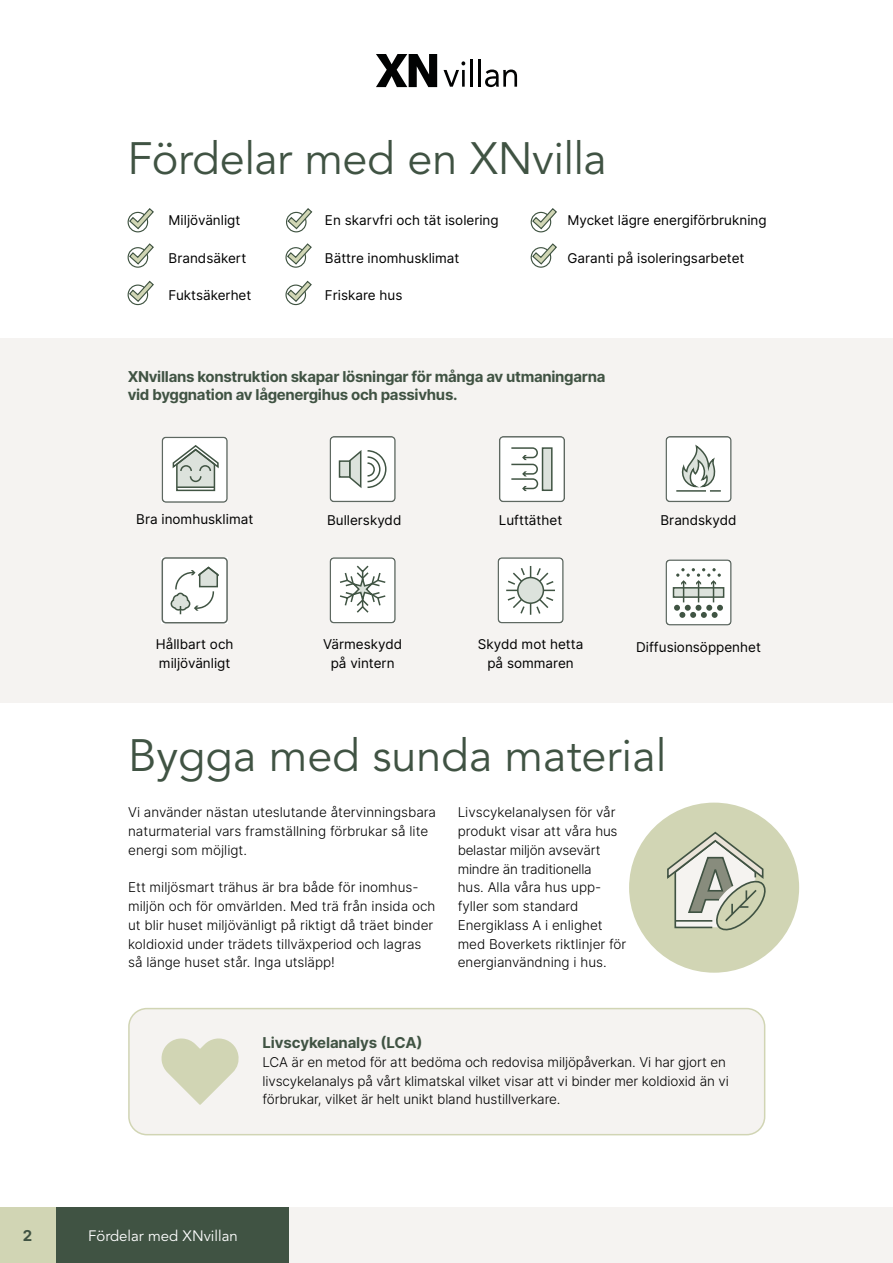
<style>
.page{position:relative;width:893px;height:1263px;background:#fff}
.page>*{position:absolute;margin:0;border:0;box-sizing:border-box;transform-origin:0 0}
.t1{font:45px "Avenir LT Std";color:#405343}
.t2{font:700 15px/18.8px "Inter";letter-spacing:-.02em;color:#405343}
.t3{font:15px "Avenir LT Std";color:#fff}
.t4{font:300 13.5px/18.8px "Inter";color:#000}
.t5{font:13.5px/18.8px "Inter";color:#000;text-align:center}
</style>
<div class="page">
<div style="left:0;top:1207px;width:893px;height:56px;background:#f5f3f1"></div>
<div style="left:55px;top:1207px;width:234px;height:56px;background:#405343"></div>
<div style="left:0;top:1207px;width:55px;height:55px;background:#d1d5b4"></div>
<svg style="left:376px;top:54px;width:61px;height:33px"></svg>
<svg style="left:443px;top:61px;width:22px;height:26px"></svg>
<hr style="left:470px;top:60px;width:3px;height:27px;background:#010202">
<hr style="left:478px;top:60px;width:3px;height:27px;background:#010202">
<svg style="left:485px;top:70px;width:32px;height:17px"></svg>
<div style="left:629px;top:803px;width:170px;height:170px;background:#d1d5b4;border-radius:50%"></div>
<div style="left:128px;top:212px;width:20px;height:20px;border:1px solid #405442;border-radius:50%"></div>
<svg style="left:128px;top:208px;width:26px;height:22px"></svg>
<div style="left:128px;top:247px;width:20px;height:21px;border:1px solid #405442;border-radius:50%"></div>
<svg style="left:128px;top:243px;width:26px;height:22px"></svg>
<div style="left:128px;top:285px;width:20px;height:20px;border:1px solid #405442;border-radius:50%"></div>
<svg style="left:128px;top:280px;width:26px;height:23px"></svg>
<div style="left:531px;top:212px;width:20px;height:20px;border:1px solid #405442;border-radius:50%"></div>
<svg style="left:531px;top:208px;width:26px;height:22px"></svg>
<div style="left:286px;top:212px;width:21px;height:20px;border:1px solid #405442;border-radius:50%"></div>
<svg style="left:287px;top:208px;width:26px;height:22px"></svg>
<div style="left:285px;top:247px;width:21px;height:21px;border:1px solid #405442;border-radius:50%"></div>
<svg style="left:286px;top:243px;width:26px;height:22px"></svg>
<div style="left:285px;top:285px;width:21px;height:20px;border:1px solid #405442;border-radius:50%"></div>
<svg style="left:286px;top:280px;width:26px;height:23px"></svg>
<div style="left:531px;top:247px;width:20px;height:21px;border:1px solid #405442;border-radius:50%"></div>
<svg style="left:531px;top:243px;width:26px;height:22px"></svg>
<div style="left:0;top:338px;width:893px;height:365px;background:#f5f3f1"></div>
<svg style="left:162px;top:437px;width:66px;height:66px"></svg>
<svg style="left:665px;top:436px;width:67px;height:66px"></svg>
<svg style="left:329px;top:436px;width:67px;height:66px"></svg>
<svg style="left:665px;top:559px;width:67px;height:67px"></svg>
<div style="left:162px;top:557px;width:66px;height:66px;background:#fff"></div>
<div style="left:162px;top:557px;width:66px;height:66px;border:2px solid #5e6861;border-radius:4px"></div>
<svg style="left:171px;top:566px;width:48px;height:48px"></svg>
<svg style="left:499px;top:436px;width:66px;height:66px"></svg>
<svg style="left:497px;top:557px;width:67px;height:66px"></svg>
<svg style="left:329px;top:557px;width:67px;height:66px"></svg>
<svg style="left:667px;top:832px;width:99px;height:99px"></svg>
<div style="left:129px;top:1008px;width:636px;height:127px;background:#f5f3f1;border-radius:18px"></div>
<div style="left:128px;top:1008px;width:637px;height:127px;border:2px solid #d1d5b4;border-radius:18px"></div>
<svg style="left:161px;top:1038px;width:78px;height:67px"></svg>
<h1 class="t1" style="left:128px;top:133px;width:481px">Fördelar med en XNvilla</h1>
<p class="t5" style="left:169px;top:211px;width:73px">Miljövänligt</p>
<p class="t5" style="left:169px;top:248px;width:79px">Brandsäkert</p>
<p class="t5" style="left:169px;top:286px;width:84px">Fuktsäkerhet</p>
<p class="t5" style="left:325px;top:211px;width:175px">En skarvfri och tät isolering</p>
<p class="t5" style="left:325px;top:248px;width:136px">Bättre inomhusklimat</p>
<p class="t5" style="left:325px;top:286px;width:79px">Friskare hus</p>
<p class="t5" style="left:567px;top:211px;width:201px">Mycket lägre energiförbrukning</p>
<p class="t5" style="left:567px;top:248px;width:178px">Garanti på isoleringsarbetet</p>
<p class="t2" style="left:128px;top:366px;width:479px">XNvillans konstruktion skapar lösningar för många av utmaningarna vid byggnation av lågenergihus och passivhus.</p>
<p class="t5" style="left:136px;top:510px;width:118px">Bra inomhusklimat</p>
<p class="t5" style="left:499px;top:510px;width:65px">Lufttäthet</p>
<p class="t5" style="left:660px;top:510px;width:78px">Brandskydd</p>
<p class="t5" style="left:327px;top:510px;width:76px">Bullerskydd</p>
<p class="t5" style="left:156px;top:635px;width:79px">Hållbart och</p>
<p class="t5" style="left:636px;top:637px;width:126px">Diffusionsöppenhet</p>
<p class="t5" style="left:159px;top:654px;width:73px">miljövänligt</p>
<p class="t5" style="left:323px;top:635px;width:81px">Värmeskydd på vintern</p>
<p class="t5" style="left:478px;top:635px;width:107px">Skydd mot hetta på sommaren</p>
<h1 class="t1" style="left:128px;top:730px;width:540px">Bygga med sunda material</h1>
<p class="t4" style="left:128px;top:803px;width:309px">Vi använder nästan uteslutande återvinningsbara naturmaterial vars framställning förbrukar så lite energi som möjligt.</p>
<p class="t4" style="left:128px;top:878px;width:309px">Ett miljösmart trähus är bra både för inomhus&shy;miljön och för omvärlden. Med trä från insida och ut blir huset miljövänligt på riktigt då träet binder koldioxid under trädets tillväxperiod och lagras så länge huset står. Inga utsläpp!</p>
<p class="t4" style="left:458px;top:803px;width:170px">Livscykelanalysen för vår produkt visar att våra hus belastar miljön avsevärt mindre än traditionella<br>hus. Alla våra hus upp&shy;fyller som standard<br>Energiklass A i enlighet med Boverkets riktlinjer för energianvändning i hus.</p>
<p class="t2" style="left:263px;top:1033px;width:161px">Livscykelanalys (LCA)</p>
<p class="t4" style="left:263px;top:1052px;width:468px">LCA är en metod för att bedöma och redovisa miljöpåverkan. Vi har gjort en livscykelanalys på vårt klimatskal vilket visar att vi binder mer koldioxid än vi förbrukar, vilket är helt unikt bland hustillverkare.</p>
<p class="t2" style="left:23px;top:1225px;width:11px">2</p>
<p class="t3" style="left:88px;top:1227px;width:151px">Fördelar med XNvillan</p>
</div>
